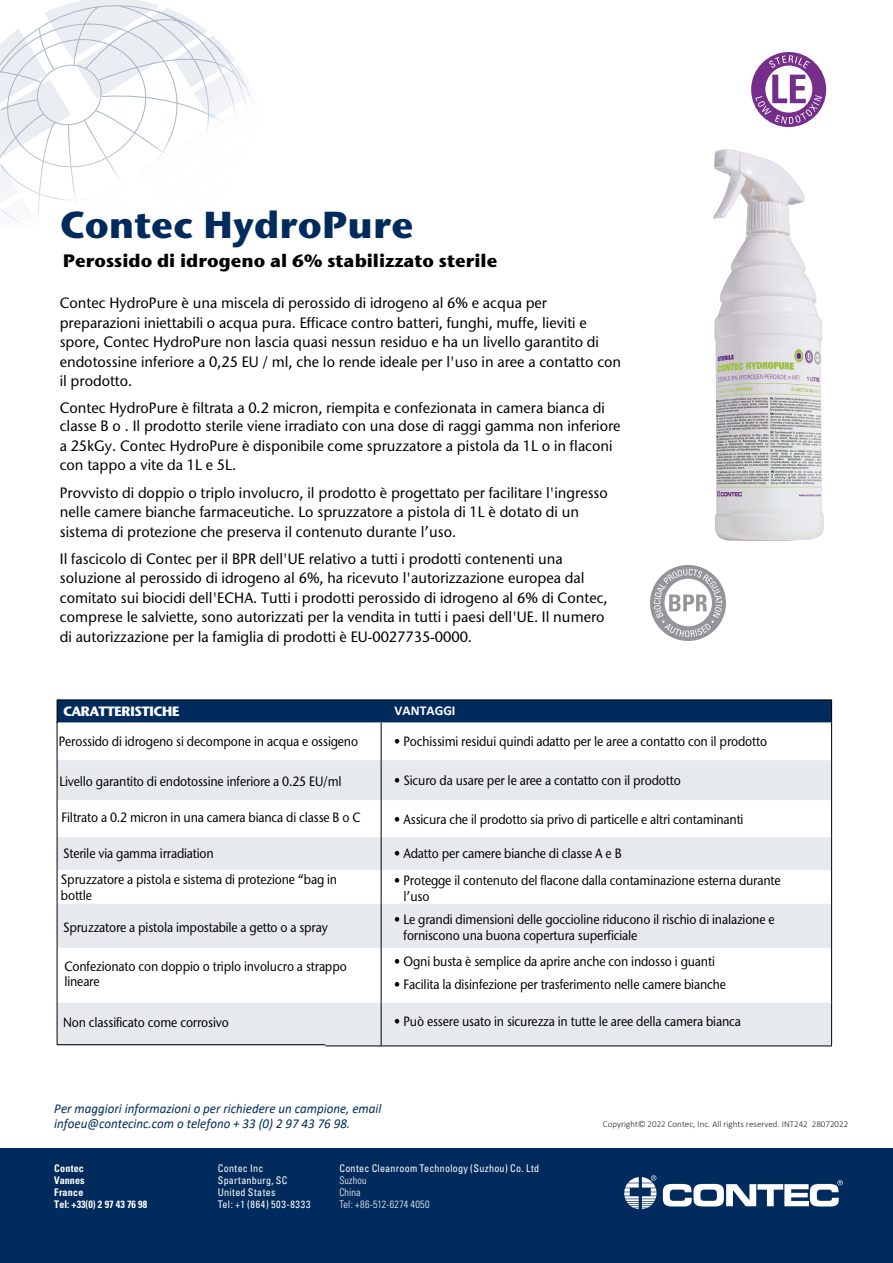
<style>
.page{position:relative;width:893px;height:1263px;background:#fff}
.page>*{position:absolute;margin:0;border:0;box-sizing:border-box;transform-origin:0 0}
.t1{font:700 37.5px "Stone Sans ITC Pro";color:#002b5c}
.t2{font:700 18px "Stone Sans ITC Pro";color:#000}
.t3{font:500 15px/19.5px "Stone Sans ITC Pro";color:#000;scale:.96 1}
.t4{font:500 13.5px/16.2px "Stone Sans ITC Pro";letter-spacing:-.01em;color:#000;scale:.9 1}
.t5{font:italic 13.5px/15px "Calibri";color:#002b5c;scale:.96 1}
.t6{font:700 13.5px "Stone Sans ITC Pro";letter-spacing:-.055em;color:#fff}
.t7{font:700 13.5px "Calibri";letter-spacing:.005em;color:#fff}
.t8{font:condensed 10.5px "Univers";letter-spacing:.025em;color:#fff;scale:.96 1}
.t9{font:300 condensed 10.5px "Univers";letter-spacing:.02em;color:#fff;scale:.96 1}
.t10{font:condensed 10.5px "Univers";letter-spacing:.07em;color:#fff;scale:.96 1}
.t11{font:300 9px "Calibri";color:#231f20}
.s1{font-family:"Stone Sans";font-weight:400}
</style>
<div class="page">
<svg style="left:42px;top:0;width:158px;height:26px"></svg>
<svg style="left:0;top:26px;width:252px;height:199px"></svg>
<svg style="left:57px;top:760px;width:774px;height:286px;fill:#e6eaef"></svg>
<hr style="left:57px;top:699px;width:268px;height:1px;background:#000">
<hr style="left:325px;top:699px;width:507px;height:1px;background:#000">
<svg style="left:57px;top:700px;width:775px;height:23px;background:#062f5e"></svg>
<hr style="left:57px;top:721px;width:1px;height:38px;background:#000">
<hr style="left:381px;top:723px;width:1px;height:37px;background:#000">
<hr style="left:831px;top:723px;width:1px;height:37px;background:#000">
<hr style="left:57px;top:759px;width:1px;height:40px;background:#000">
<hr style="left:381px;top:760px;width:1px;height:40px;background:#000">
<hr style="left:831px;top:760px;width:1px;height:40px;background:#000">
<hr style="left:57px;top:799px;width:1px;height:37px;background:#000">
<hr style="left:381px;top:800px;width:1px;height:37px;background:#000">
<hr style="left:831px;top:800px;width:1px;height:37px;background:#000">
<hr style="left:57px;top:836px;width:1px;height:33px;background:#000">
<hr style="left:381px;top:837px;width:1px;height:33px;background:#000">
<hr style="left:831px;top:837px;width:1px;height:33px;background:#000">
<hr style="left:57px;top:869px;width:1px;height:33px;background:#000">
<hr style="left:381px;top:870px;width:1px;height:34px;background:#000">
<hr style="left:831px;top:870px;width:1px;height:34px;background:#000">
<hr style="left:57px;top:902px;width:1px;height:44px;background:#000">
<hr style="left:381px;top:904px;width:1px;height:44px;background:#000">
<hr style="left:831px;top:904px;width:1px;height:44px;background:#000">
<hr style="left:57px;top:946px;width:1px;height:55px;background:#000">
<hr style="left:381px;top:948px;width:1px;height:54px;background:#000">
<hr style="left:831px;top:948px;width:1px;height:54px;background:#000">
<hr style="left:57px;top:1001px;width:1px;height:43px;background:#000">
<hr style="left:381px;top:1002px;width:1px;height:43px;background:#000">
<hr style="left:831px;top:1002px;width:1px;height:43px;background:#000">
<hr style="left:57px;top:1044px;width:268px;height:1px;background:#000">
<hr style="left:325px;top:1045px;width:507px;height:1px;background:#000">
<div style="left:0;top:1148px;width:893px;height:115px;background:#002b5c"></div>
<svg style="left:663px;top:1180px;width:180px;height:26px"></svg>
<svg style="left:624px;top:1175px;width:32px;height:34px"></svg>
<div style="left:751px;top:52px;width:75px;height:75px;background:#752f8b;border-radius:50%"></div>
<div style="left:765px;top:66px;width:47px;height:47px;background:#fff;border-radius:50%"></div>
<svg style="left:769px;top:55px;width:41px;height:13px"></svg>
<svg style="left:751px;top:75px;width:71px;height:49px"></svg>
<img style="left:650px;top:565px;width:76px;height:76px">
<img style="left:713px;top:149px;width:111px;height:392px">
<h1 class="t1" style="left:60px;top:201px;width:355px">Contec HydroPure</h1>
<p class="t2" style="left:63px;top:249px;width:436px">Perossido di idrogeno al 6% stabilizzato sterile</p>
<p class="t3" style="left:60px;top:293px;width:586px">Contec HydroPure è una miscela di perossido di idrogeno al 6% e acqua per preparazioni iniettabili o acqua pura. Efficace contro batteri, funghi, muffe, lieviti e spore, Contec HydroPure non lascia quasi nessun residuo e ha un livello garantito di endotossine inferiore a 0,25 EU / ml, che lo rende ideale per l'uso in aree a contatto con il prodotto.</p>
<p class="t3" style="left:60px;top:398px;width:586px">Contec HydroPure è filtrata a 0.2 micron, riempita e confezionata in camera bianca di classe B o . Il prodotto sterile viene irradiato con una dose di raggi gamma non inferiore a 25kGy. Contec HydroPure è disponibile come spruzzatore a pistola da 1L o in flaconi con tappo a vite da 1L e 5L.</p>
<p class="t3" style="left:60px;top:483px;width:572px">Provvisto di doppio o triplo involucro, il prodotto è progettato per facilitare l'ingresso nelle camere bianche farmaceutiche. Lo spruzzatore a pistola di 1L è dotato di un sistema di protezione che preserva il contenuto durante l’uso.</p>
<p class="t3" style="left:60px;top:549px;width:572px">Il fascicolo di Contec per il BPR dell'UE relativo a tutti i prodotti contenenti una soluzione al perossido di idrogeno al 6%, ha ricevuto l'autorizzazione europea dal comitato sui biocidi dell'ECHA. Tutti i prodotti perossido di idrogeno al 6% di Contec, comprese le salviette, sono autorizzati per la vendita in tutti i paesi dell'UE. Il numero di autorizzazione per la famiglia di prodotti è EU-0027735-0000.</p>
<p class="t6" style="left:63px;top:702px;width:118px">CARATTERISTICHE</p>
<p class="t7" style="left:394px;top:701px;width:63px">VANTAGGI</p>
<p class="t4" style="left:59px;top:733px;width:334px">Perossido di idrogeno si decompone in acqua e ossigeno</p>
<p class="t4" style="left:59px;top:773px;width:315px">Livello garantito di endotossine inferiore a 0.25 EU/ml</p>
<p class="t4" style="left:62px;top:809px;width:334px">Filtrato a 0.2 micron in una camera bianca di classe B o C</p>
<p class="t4" style="left:394px;top:733px;width:416px"><span class="s1">•</span> Pochissimi residui quindi adatto per le aree a contatto con il prodotto</p>
<p class="t4" style="left:394px;top:772px;width:320px"><span class="s1">•</span> Sicuro da usare per le aree a contatto con il prodotto</p>
<p class="t4" style="left:394px;top:810px;width:390px"><span class="s1">•</span> Assicura che il prodotto sia privo di particelle e altri contaminanti</p>
<p class="t4" style="left:394px;top:845px;width:254px"><span class="s1">•</span> Adatto per camere bianche di classe A e B</p>
<p class="t4" style="left:404px;top:872px;width:421px;text-indent:-10px"><span class="s1">•</span> Protegge il contenuto del flacone dalla contaminazione esterna durante l’uso</p>
<p class="t4" style="left:404px;top:911px;width:414px;text-indent:-10px"><span class="s1">•</span> Le grandi dimensioni delle goccioline riducono il rischio di inalazione e forniscono una buona copertura superficiale</p>
<p class="t4" style="left:394px;top:953px;width:358px"><span class="s1">•</span> Ogni busta è semplice da aprire anche con indosso i guanti</p>
<p class="t4" style="left:394px;top:976px;width:370px"><span class="s1">•</span> Facilita la disinfezione per trasferimento nelle camere bianche</p>
<p class="t4" style="left:394px;top:1013px;width:387px"><span class="s1">•</span> Può essere usato in sicurezza in tutte le aree della camera bianca</p>
<p class="t4" style="left:63px;top:845px;width:169px">Sterile via gamma irradiation</p>
<p class="t4" style="left:61px;top:871px;width:308px">Spruzzatore a pistola e sistema di protezione “bag in bottle</p>
<p class="t4" style="left:63px;top:919px;width:296px">Spruzzatore a pistola impostabile a getto o a spray</p>
<p class="t4" style="left:64px;top:958px;width:315px;line-height:15px">Confezionato con doppio o triplo involucro a strappo lineare</p>
<p class="t4" style="left:63px;top:1014px;width:186px">Non classificato come corrosivo</p>
<p class="t5" style="left:54px;top:1100px;width:342px">Per maggiori informazioni o per richiedere un campione, email infoeu@contecinc.com o telefono + 33 (0) 2 97 43 76 98.</p>
<p class="t8" style="left:218px;top:1162px;width:49px">Contec Inc</p>
<p class="t8" style="left:339px;top:1162px;width:210px">Contec Cleanroom Technology (Suzhou) Co. Ltd</p>
<p class="t8" style="left:218px;top:1174px;width:74px">Spartanburg, SC</p>
<p class="t9" style="left:339px;top:1174px;width:30px">Suzhou</p>
<p class="t8" style="left:218px;top:1186px;width:62px">United States</p>
<p class="t9" style="left:339px;top:1186px;width:24px">China</p>
<p class="t10" style="left:218px;top:1198px;width:98px">Tel: +1 (864) 503-8333</p>
<p class="t9" style="left:339px;top:1198px;width:95px">Tel: +86-512-6274 4050</p>
<p class="t11" style="left:603px;top:1118px;width:247px">Copyright© 2022 Contec, Inc. All rights reserved. INT242 28072022</p>
</div>
